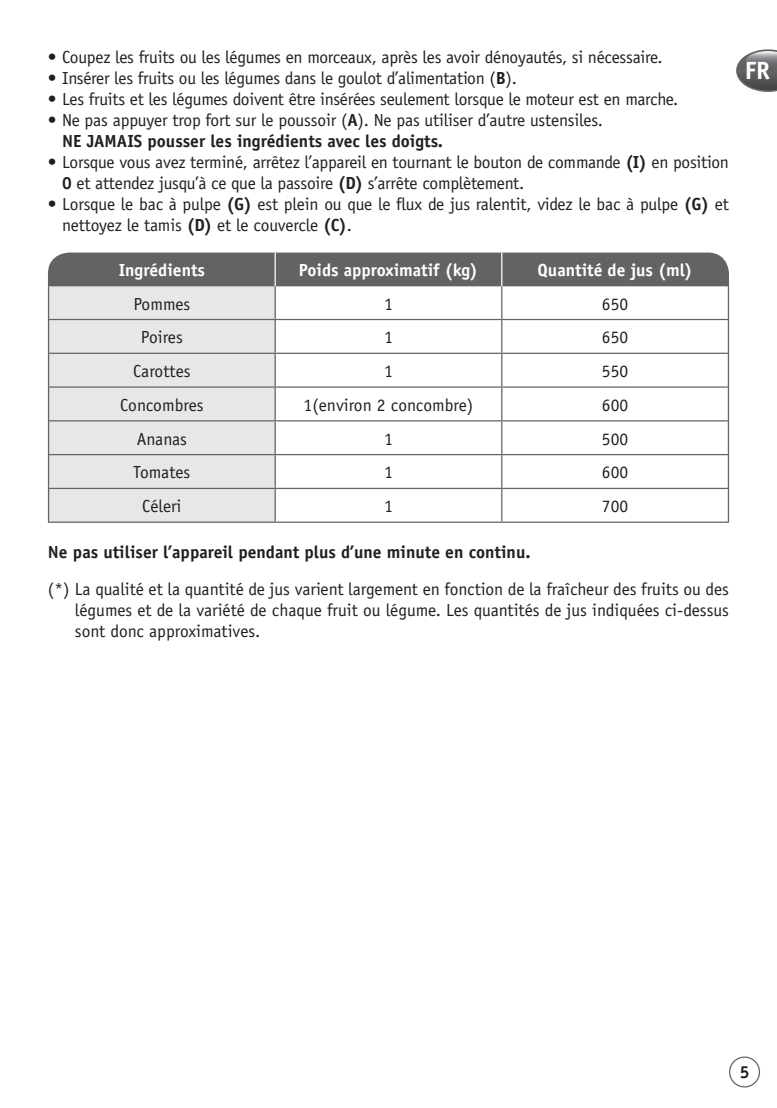
<style>
.page{position:relative;width:777px;height:1108px;background:#fff}
.page>*{position:absolute;margin:0;border:0;box-sizing:border-box;transform-origin:0 0}
.t1{font:700 25px "Officina Sans";color:#fff}
.t2{font:17.5px/21px "Officina Sans";letter-spacing:-.015em;color:#231f20}
.t3{font:700 17.5px "Officina Sans";color:#231f20}
.t4{font:700 17.5px "Officina Sans";color:#fff}
.s1{font-weight:700}
</style>
<div class="page">
<div style="left:728px;top:1056px;width:31px;height:31px;border:1px solid #636366;border-radius:50%"></div>
<svg style="left:736px;top:49px;width:40px;height:43px"></svg>
<div style="left:48px;top:252px;width:680px;height:34px;background:#636366"></div>
<div style="left:49px;top:286px;width:225px;height:235px;background:#e6e7e9"></div>
<svg style="left:276px;top:286px;width:451px;height:235px"></svg>
<hr style="left:274px;top:252px;width:2px;height:34px;background:#fff">
<hr style="left:501px;top:252px;width:1px;height:34px;background:#fff">
<hr style="left:48px;top:286px;width:1px;height:33px;background:#636366">
<hr style="left:274px;top:286px;width:2px;height:33px;background:#636366">
<hr style="left:501px;top:286px;width:1px;height:33px;background:#636366">
<hr style="left:727px;top:286px;width:1px;height:33px;background:#636366">
<hr style="left:48px;top:319px;width:227px;height:1px;background:#636366">
<hr style="left:48px;top:320px;width:1px;height:32px;background:#636366">
<hr style="left:275px;top:319px;width:226px;height:1px;background:#636366">
<hr style="left:274px;top:320px;width:2px;height:32px;background:#636366">
<hr style="left:501px;top:319px;width:227px;height:1px;background:#636366">
<hr style="left:501px;top:320px;width:1px;height:32px;background:#636366">
<hr style="left:727px;top:320px;width:1px;height:32px;background:#636366">
<hr style="left:48px;top:352px;width:227px;height:2px;background:#636366">
<hr style="left:48px;top:354px;width:1px;height:32px;background:#636366">
<hr style="left:275px;top:352px;width:226px;height:2px;background:#636366">
<hr style="left:274px;top:354px;width:2px;height:32px;background:#636366">
<hr style="left:501px;top:352px;width:227px;height:2px;background:#636366">
<hr style="left:501px;top:354px;width:1px;height:32px;background:#636366">
<hr style="left:727px;top:354px;width:1px;height:32px;background:#636366">
<hr style="left:48px;top:386px;width:227px;height:1px;background:#636366">
<hr style="left:48px;top:387px;width:1px;height:33px;background:#636366">
<hr style="left:275px;top:386px;width:226px;height:1px;background:#636366">
<hr style="left:274px;top:387px;width:2px;height:33px;background:#636366">
<hr style="left:501px;top:386px;width:227px;height:1px;background:#636366">
<hr style="left:501px;top:387px;width:1px;height:33px;background:#636366">
<hr style="left:727px;top:387px;width:1px;height:33px;background:#636366">
<hr style="left:48px;top:420px;width:227px;height:1px;background:#636366">
<hr style="left:48px;top:421px;width:1px;height:33px;background:#636366">
<hr style="left:275px;top:420px;width:226px;height:1px;background:#636366">
<hr style="left:274px;top:421px;width:2px;height:33px;background:#636366">
<hr style="left:501px;top:420px;width:227px;height:1px;background:#636366">
<hr style="left:501px;top:421px;width:1px;height:33px;background:#636366">
<hr style="left:727px;top:421px;width:1px;height:33px;background:#636366">
<hr style="left:48px;top:454px;width:227px;height:1px;background:#636366">
<hr style="left:48px;top:455px;width:1px;height:32px;background:#636366">
<hr style="left:275px;top:454px;width:226px;height:1px;background:#636366">
<hr style="left:274px;top:455px;width:2px;height:32px;background:#636366">
<hr style="left:501px;top:454px;width:227px;height:1px;background:#636366">
<hr style="left:501px;top:455px;width:1px;height:32px;background:#636366">
<hr style="left:727px;top:455px;width:1px;height:32px;background:#636366">
<hr style="left:48px;top:487px;width:227px;height:2px;background:#636366">
<hr style="left:48px;top:489px;width:1px;height:32px;background:#636366">
<hr style="left:275px;top:487px;width:226px;height:2px;background:#636366">
<hr style="left:274px;top:489px;width:2px;height:32px;background:#636366">
<hr style="left:501px;top:487px;width:227px;height:2px;background:#636366">
<hr style="left:501px;top:489px;width:1px;height:32px;background:#636366">
<hr style="left:727px;top:489px;width:1px;height:32px;background:#636366">
<hr style="left:48px;top:521px;width:227px;height:1px;background:#636366">
<hr style="left:275px;top:521px;width:226px;height:1px;background:#636366">
<hr style="left:501px;top:521px;width:227px;height:1px;background:#636366">
<p class="t2" style="left:48px;top:47px;width:615px">• Coupez les fruits ou les légumes en morceaux, après les avoir dénoyautés, si nécessaire.</p>
<p class="t2" style="left:48px;top:68px;width:470px">• Insérer les fruits ou les légumes dans le goulot d’alimentation (<span class="s1">B</span>).</p>
<p class="t2" style="left:48px;top:89px;width:631px">• Les fruits et les légumes doivent être insérées seulement lorsque le moteur est en marche.</p>
<p class="t2" style="left:62px;top:110px;width:542px;text-indent:-14px">• Ne pas appuyer trop fort sur le poussoir (<span class="s1">A</span>). Ne pas utiliser d’autre ustensiles.<br><span class="s1">NE JAMAIS pousser les ingrédients avec les doigts.</span></p>
<p class="t2" style="left:62px;top:152px;width:668px;text-indent:-14px">• Lorsque vous avez terminé, arrêtez l’appareil en tournant le bouton de commande <span class="s1">(I)</span> en position<br><span class="s1">0</span> et attendez jusqu’à ce que la passoire <span class="s1">(D)</span> s’arrête complètement.</p>
<p class="t2" style="left:62px;top:194px;width:668px;text-indent:-14px">• Lorsque le bac à pulpe <span class="s1">(G)</span> est plein ou que le flux de jus ralentit, videz le bac à pulpe <span class="s1">(G)</span> et nettoyez le tamis <span class="s1">(D)</span> et le couvercle <span class="s1">(C)</span>.</p>
<p class="t4" style="left:119px;top:259px;width:88px">Ingrédients</p>
<p class="t4" style="left:299px;top:259px;width:180px">Poids approximatif (kg)</p>
<p class="t4" style="left:537px;top:259px;width:156px">Quantité de jus (ml)</p>
<p class="t2" style="left:133px;top:293px;width:58px">Pommes</p>
<p class="t2" style="left:384px;top:293px;width:10px">1</p>
<p class="t2" style="left:601px;top:293px;width:28px">650</p>
<p class="t2" style="left:141px;top:327px;width:43px">Poires</p>
<p class="t2" style="left:384px;top:327px;width:10px">1</p>
<p class="t2" style="left:601px;top:327px;width:28px">650</p>
<p class="t2" style="left:133px;top:360px;width:59px">Carottes</p>
<p class="t2" style="left:384px;top:360px;width:10px">1</p>
<p class="t2" style="left:601px;top:360px;width:28px">550</p>
<p class="t2" style="left:120px;top:394px;width:85px">Concombres</p>
<p class="t2" style="left:303px;top:394px;width:171px">1(environ 2 concombre)</p>
<p class="t2" style="left:601px;top:394px;width:28px">600</p>
<p class="t2" style="left:137px;top:428px;width:52px">Ananas</p>
<p class="t2" style="left:384px;top:428px;width:10px">1</p>
<p class="t2" style="left:601px;top:428px;width:28px">500</p>
<p class="t2" style="left:133px;top:462px;width:59px">Tomates</p>
<p class="t2" style="left:384px;top:462px;width:10px">1</p>
<p class="t2" style="left:601px;top:462px;width:28px">600</p>
<p class="t2" style="left:142px;top:495px;width:41px">Céleri</p>
<p class="t2" style="left:384px;top:495px;width:10px">1</p>
<p class="t2" style="left:601px;top:495px;width:28px">700</p>
<p class="t3" style="left:48px;top:541px;width:484px">Ne pas utiliser l’appareil pendant plus d’une minute en continu.</p>
<p class="t2" style="left:75px;top:578px;width:655px;text-align:justify;text-indent:-27px">(*) La qualité et la quantité de jus varient largement en fonction de la fraîcheur des fruits ou des légumes et de la variété de chaque fruit ou légume. Les quantités de jus indiquées ci-dessus sont donc approximatives.</p>
<h1 class="t1" style="left:744px;top:55px;width:27px">FR</h1>
<p class="t3" style="left:739px;top:1060px;width:11px">5</p>
</div>
